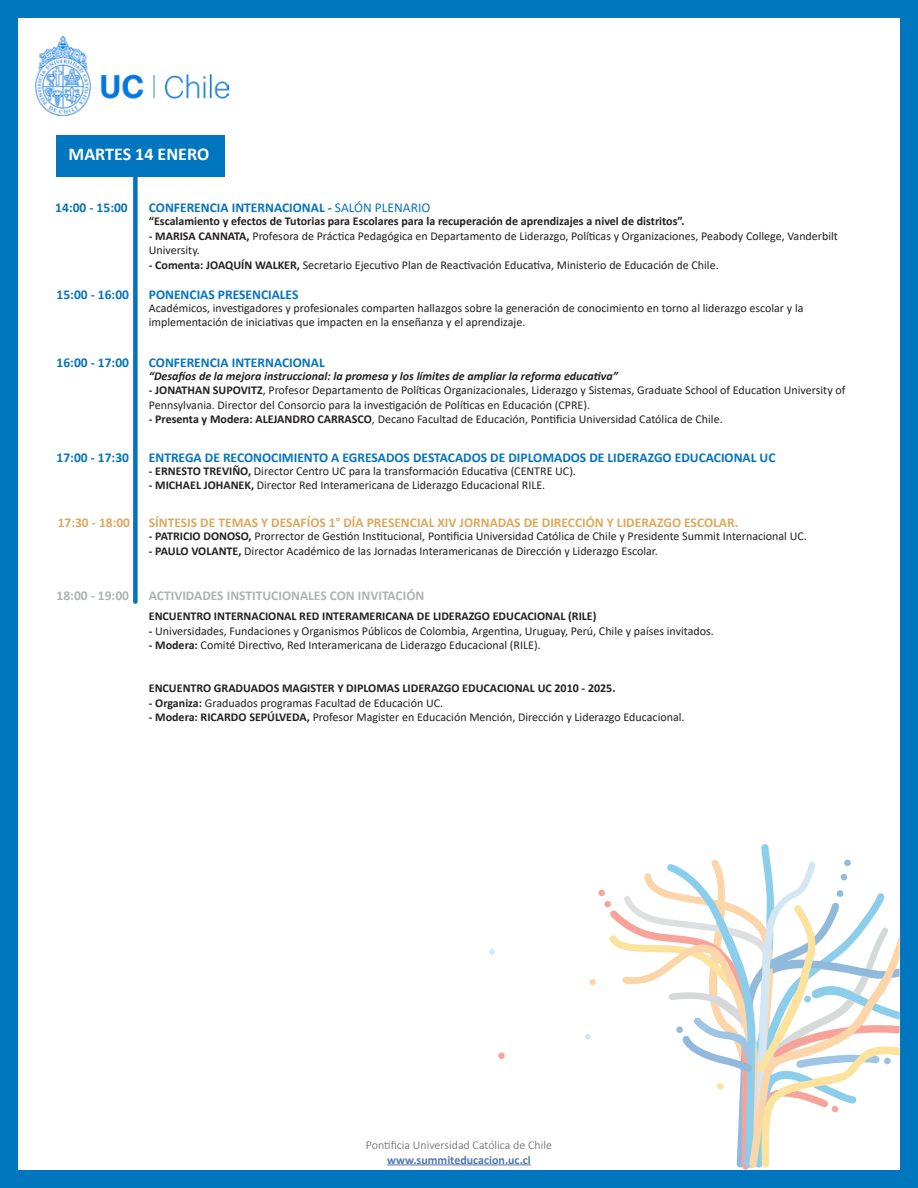
<style>
.page{position:relative;width:918px;height:1188px;background:#fff}
.page>*{position:absolute;margin:0;border:0;box-sizing:border-box;transform-origin:0 0}
.t1{font:700 18px "Calibri";color:#fff}
.t2{font:700 13.5px "Calibri";color:#0574bc}
.t3{font:700 13.5px "Calibri";color:#dea95d}
.t4{font:700 13.5px "Calibri";color:#aeb3b2}
.t5{font:12px/14.4px "Calibri";color:#231f20}
.t6{font:700 12px "Calibri";color:#231f20}
.t7{font:italic 700 12px "Calibri";color:#231f20}
.t8{font:300 12px "Calibri";color:#5f5f62}
.t9{font:700 12px "Calibri";color:#5376af}
.s1{font-weight:400}
.s2{font-weight:700}
</style>
<div class="page">
<div style="left:598px;top:890px;width:7px;height:6px;background:#f7a599;border-radius:50%"></div>
<svg style="left:498px;top:1052px;width:7px;height:7px"></svg>
<div style="left:604px;top:901px;width:7px;height:6px;background:#f7a599;border-radius:50%"></div>
<svg style="left:589px;top:979px;width:7px;height:7px"></svg>
<svg style="left:585px;top:1034px;width:6px;height:6px"></svg>
<svg style="left:489px;top:949px;width:6px;height:6px"></svg>
<svg style="left:609px;top:844px;width:290px;height:325px"></svg>
<svg style="left:804px;top:996px;width:7px;height:7px"></svg>
<img style="left:35px;top:37px;width:194px;height:78px">
<div style="left:0;top:0;width:918px;height:1188px;border:18px solid #0076be"></div>
<hr style="left:387px;top:1165px;width:144px;height:1px;background:#5376af">
<div style="left:57px;top:135px;width:168px;height:41px;background:#0076be"></div>
<div style="left:133px;top:174px;width:5px;height:428px;background:#0574bc"></div>
<p class="t1" style="left:69px;top:141px;width:142px">MARTES 14 ENERO</p>
<p class="t2" style="left:55px;top:198px;width:74px">14:00 - 15:00</p>
<p class="t2" style="left:149px;top:198px;width:283px">CONFERENCIA INTERNACIONAL - <span class="s1">SALÓN PLENARIO</span></p>
<p class="t6" style="left:149px;top:213px;width:537px">“Escalamiento y efectos de Tutorias para Escolares para la recuperación de aprendizajes a nivel de distritos”.</p>
<p class="t5" style="left:149px;top:228px;width:691px"><span class="s2">- MARISA CANNATA,</span> Profesora de Práctica Pedagógica en Departamento de Liderazgo, Políticas y Organizaciones, Peabody College, Vanderbilt<br>University.</p>
<p class="t5" style="left:149px;top:257px;width:571px"><span class="s2">- Comenta: JOAQUÍN WALKER,</span> Secretario Ejecutivo Plan de Reactivación Educativa, Ministerio de Educación de Chile.</p>
<p class="t2" style="left:57px;top:285px;width:74px">15:00 - 16:00</p>
<p class="t2" style="left:149px;top:285px;width:151px">PONENCIAS PRESENCIALES</p>
<p class="t5" style="left:149px;top:301px;width:656px">Académicos, investigadores y profesionales comparten hallazgos sobre la generación de conocimiento en torno al liderazgo escolar y la</p>
<p class="t5" style="left:149px;top:315px;width:378px">implementación de iniciativas que impacten en la enseñanza y el aprendizaje.</p>
<p class="t2" style="left:57px;top:353px;width:74px">16:00 - 17:00</p>
<p class="t2" style="left:149px;top:353px;width:177px">CONFERENCIA INTERNACIONAL</p>
<p class="t7" style="left:149px;top:367px;width:471px">“Desafíos de la mejora instruccional: la promesa y los límites de ampliar la reforma educativa”</p>
<p class="t5" style="left:149px;top:383px;width:698px"><span class="s2">- JONATHAN SUPOVITZ</span>, Profesor Departamento de Políticas Organizacionales, Liderazgo y Sistemas, Graduate School of Education University of<br>Pennsylvania. Director del Consorcio para la investigación de Políticas en Educación (CPRE).</p>
<p class="t5" style="left:149px;top:412px;width:575px"><span class="s2">- Presenta y Modera: ALEJANDRO CARRASCO</span>, Decano Facultad de Educación, Pontificia Universidad Católica de Chile.</p>
<p class="t2" style="left:57px;top:448px;width:74px">17:00 - 17:30</p>
<p class="t2" style="left:149px;top:448px;width:628px">ENTREGA DE RECONOCIMIENTO A EGRESADOS DESTACADOS DE DIPLOMADOS DE LIDERAZGO EDUCACIONAL UC</p>
<p class="t5" style="left:149px;top:463px;width:429px"><span class="s2">- ERNESTO TREVIÑO,</span> Director Centro UC para la transformación Educativa (CENTRE UC).</p>
<p class="t5" style="left:149px;top:477px;width:398px"><span class="s2">- MICHAEL JOHANEK,</span> Director Red Interamericana de Liderazgo Educacional RILE.</p>
<p class="t3" style="left:58px;top:513px;width:74px">17:30 - 18:00</p>
<p class="t3" style="left:149px;top:513px;width:591px">SÍNTESIS DE TEMAS Y DESAFÍOS 1° DÍA PRESENCIAL XIV JORNADAS DE DIRECCIÓN Y LIDERAZGO ESCOLAR.</p>
<p class="t5" style="left:149px;top:529px;width:660px"><span class="s2">- PATRICIO DONOSO,</span> Prorrector de Gestión Institucional, Pontificia Universidad Católica de Chile y Presidente Summit Internacional UC.</p>
<p class="t5" style="left:149px;top:543px;width:511px"><span class="s2">- PAULO VOLANTE,</span> Director Académico de las Jornadas Interamericanas de Dirección y Liderazgo Escolar.</p>
<p class="t4" style="left:57px;top:586px;width:74px">18:00 - 19:00</p>
<p class="t4" style="left:149px;top:586px;width:277px">ACTIVIDADES INSTITUCIONALES CON INVITACIÓN</p>
<p class="t6" style="left:149px;top:608px;width:449px">ENCUENTRO INTERNACIONAL RED INTERAMERICANA DE LIDERAZGO EDUCACIONAL (RILE)</p>
<p class="t5" style="left:149px;top:623px;width:566px"><span class="s2">-</span> Universidades, Fundaciones y Organismos Públicos de Colombia, Argentina, Uruguay, Perú, Chile y países invitados.</p>
<p class="t5" style="left:149px;top:638px;width:393px"><span class="s2">- Modera:</span> Comité Directivo, Red Interamericana de Liderazgo Educacional (RILE).</p>
<p class="t6" style="left:149px;top:680px;width:468px">ENCUENTRO GRADUADOS MAGISTER Y DIPLOMAS LIDERAZGO EDUCACIONAL UC 2010 - 2025.</p>
<p class="t5" style="left:149px;top:695px;width:296px"><span class="s2">- Organiza:</span> Graduados programas Facultad de Educación UC.</p>
<p class="t5" style="left:149px;top:710px;width:537px"><span class="s2">- Modera: RICARDO SEPÚLVEDA,</span> Profesor Magister en Educación Mención, Dirección y Liderazgo Educacional.</p>
<p class="t8" style="left:366px;top:1138px;width:188px">Pontificia Universidad Católica de Chile</p>
<p class="t9" style="left:387px;top:1151px;width:145px">www.summiteducacion.uc.cl</p>
</div>
